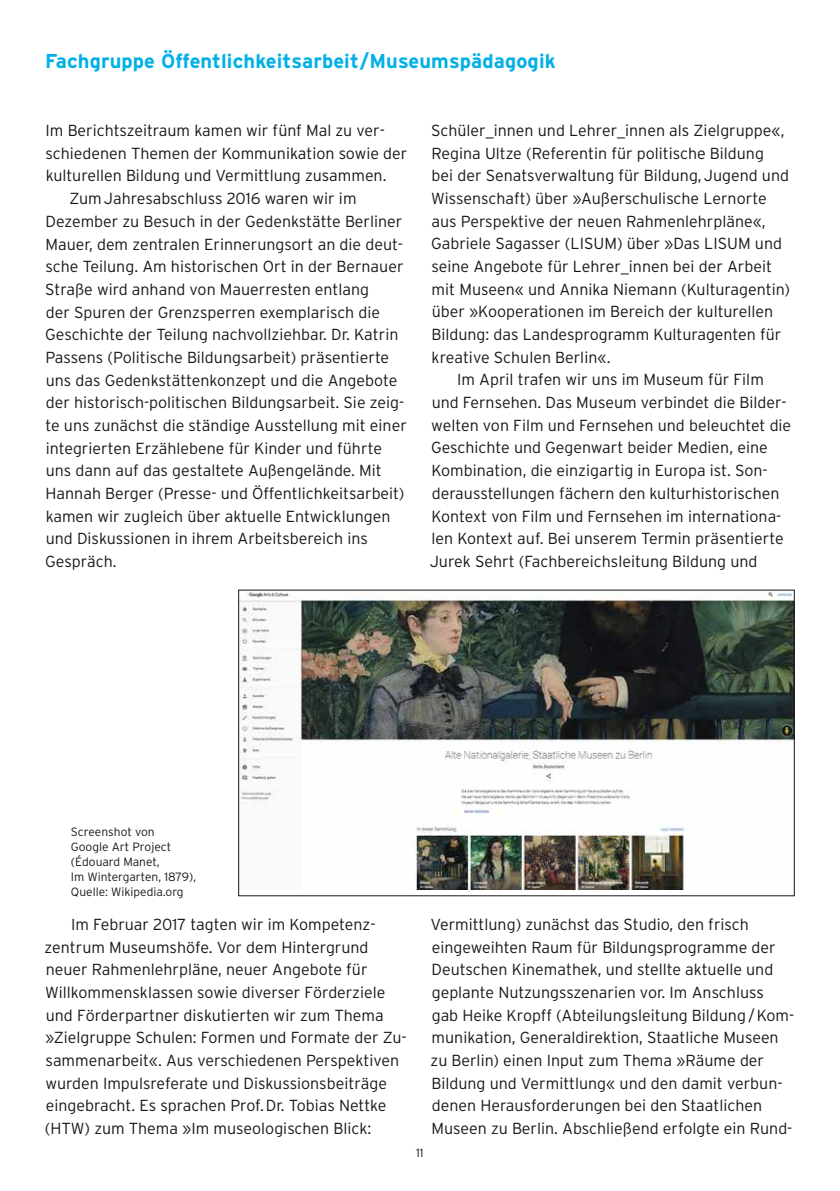
<style>
.page{position:relative;width:840px;height:1191px;background:#fff}
.page>*{position:absolute;margin:0;border:0;box-sizing:border-box;transform-origin:0 0}
.t1{font:700 20px "Interstate";letter-spacing:.005em;color:#00b0e6}
.t2{font:300 16px/22.6px "Interstate";color:#1a171c}
.t3{font:300 12px/15.2px "Interstate";color:#1a171c}
</style>
<div class="page">
<img style="left:240px;top:592px;width:552px;height:297px">
<div style="left:238px;top:590px;width:556px;height:306px;border:1px solid #1a171b"></div>
<p class="t1" style="left:45px;top:50px;width:511px">Fachgruppe Öffentlichkeitsarbeit/Museumspädagogik</p>
<p class="t2" style="left:46px;top:119px;width:341px">Im Berichtszeitraum kamen wir fünf Mal zu ver-</p>
<p class="t2" style="left:46px;top:142px;width:363px">schiedenen Themen der Kommunikation sowie der</p>
<p class="t2" style="left:46px;top:164px;width:342px">kulturellen Bildung und Vermittlung zusammen.</p>
<p class="t2" style="left:69px;top:187px;width:288px">ZumJahresabschluss 2016 waren wir im</p>
<p class="t2" style="left:45px;top:210px;width:358px">Dezember zu Besuch in der Gedenkstätte Berliner</p>
<p class="t2" style="left:45px;top:232px;width:358px">Mauer, dem zentralen Erinnerungsort an die deut-</p>
<p class="t2" style="left:46px;top:255px;width:359px">sche Teilung. Am historischen Ort in der Bernauer</p>
<p class="t2" style="left:45px;top:278px;width:325px">Straße wird anhand von Mauerresten entlang</p>
<p class="t2" style="left:46px;top:300px;width:335px">der Spuren der Grenzsperren exemplarisch die</p>
<p class="t2" style="left:45px;top:323px;width:354px">Geschichte der Teilung nachvollziehbar. Dr. Katrin</p>
<p class="t2" style="left:46px;top:346px;width:345px">Passens (Politische Bildungsarbeit) präsentierte</p>
<p class="t2" style="left:46px;top:368px;width:353px">uns das Gedenkstättenkonzept und die Angebote</p>
<p class="t2" style="left:46px;top:391px;width:360px">der historisch-politischen Bildungsarbeit. Sie zeig-</p>
<p class="t2" style="left:45px;top:414px;width:363px">te uns zunächst die ständige Ausstellung mit einer</p>
<p class="t2" style="left:46px;top:436px;width:337px">integrierten Erzählebene für Kinder und führte</p>
<p class="t2" style="left:46px;top:459px;width:337px">uns dann auf das gestaltete Außengelände. Mit</p>
<p class="t2" style="left:46px;top:482px;width:360px">Hannah Berger (Presse- und Öffentlichkeitsarbeit)</p>
<p class="t2" style="left:46px;top:504px;width:346px">kamen wir zugleich über aktuelle Entwicklungen</p>
<p class="t2" style="left:46px;top:527px;width:323px">und Diskussionen in ihrem Arbeitsbereich ins</p>
<p class="t2" style="left:45px;top:550px;width:73px">Gespräch.</p>
<p class="t2" style="left:431px;top:119px;width:354px">Schüler_innen und Lehrer_innen als Zielgruppe«,</p>
<p class="t2" style="left:431px;top:142px;width:334px">Regina Ultze (Referentin für politische Bildung</p>
<p class="t2" style="left:431px;top:164px;width:359px">bei der Senatsverwaltung für Bildung,Jugend und</p>
<p class="t2" style="left:431px;top:187px;width:337px">Wissenschaft) über »Außerschulische Lernorte</p>
<p class="t2" style="left:431px;top:210px;width:336px">aus Perspektive der neuen Rahmenlehrpläne«,</p>
<p class="t2" style="left:431px;top:232px;width:352px">Gabriele Sagasser (LISUM) über »Das LISUM und</p>
<p class="t2" style="left:431px;top:255px;width:342px">seine Angebote für Lehrer_innen bei der Arbeit</p>
<p class="t2" style="left:431px;top:278px;width:360px">mit Museen« und Annika Niemann (Kulturagentin)</p>
<p class="t2" style="left:431px;top:300px;width:343px">über »Kooperationen im Bereich der kulturellen</p>
<p class="t2" style="left:431px;top:323px;width:351px">Bildung: das Landesprogramm Kulturagenten für</p>
<p class="t2" style="left:431px;top:346px;width:180px">kreative Schulen Berlin«.</p>
<p class="t2" style="left:457px;top:368px;width:308px">Im April trafen wir uns im Museum für Film</p>
<p class="t2" style="left:431px;top:391px;width:356px">und Fernsehen. Das Museum verbindet die Bilder-</p>
<p class="t2" style="left:431px;top:414px;width:361px">welten von Film und Fernsehen und beleuchtet die</p>
<p class="t2" style="left:431px;top:436px;width:338px">Geschichte und Gegenwart beider Medien, eine</p>
<p class="t2" style="left:431px;top:459px;width:337px">Kombination, die einzigartig in Europa ist. Son-</p>
<p class="t2" style="left:431px;top:482px;width:349px">derausstellungen fächern den kulturhistorischen</p>
<p class="t2" style="left:431px;top:504px;width:351px">Kontext von Film und Fernsehen im internationa-</p>
<p class="t2" style="left:431px;top:527px;width:353px">len Kontext auf. Bei unserem Termin präsentierte</p>
<p class="t2" style="left:429px;top:550px;width:329px">Jurek Sehrt (Fachbereichsleitung Bildung und</p>
<p class="t3" style="left:71px;top:823px;width:127px">Screenshot von<br>Google Art Project (Édouard Manet,<br>Im Wintergarten, 1879),<br>Quelle: Wikipedia.org</p>
<p class="t2" style="left:45px;top:913px;width:363px;text-indent:26px">Im Februar 2017 tagten wir im Kompetenz&shy;zentrum Museumshöfe. Vor dem Hintergrund neuer Rahmenlehrpläne, neuer Angebote für Willkommensklassen sowie diverser Förderziele und Förderpartner diskutierten wir zum Thema »Zielgruppe Schulen: Formen und Formate der Zu&shy;sammenarbeit«. Aus verschiedenen Perspektiven wurden Impulsreferate und Diskussionsbeiträge eingebracht. Es sprachen Prof.Dr. Tobias Nettke (HTW) zum Thema »Im museologischen Blick:</p>
<p class="t3" style="left:416px;top:1145px;width:9px">11</p>
<p class="t2" style="left:430px;top:912px;width:365px">Vermittlung) zunächst das Studio, den frisch eingeweihten Raum für Bildungsprogramme der Deutschen Kinemathek, und stellte aktuelle und geplante Nutzungsszenarien vor. Im Anschluss<br>gab Heike Kropff (Abteilungsleitung Bildung/Kom&shy;munikation, Generaldirektion, Staatliche Museen zu Berlin) einen Input zum Thema »Räume der Bildung und Vermittlung« und den damit verbun&shy;denen Herausforderungen bei den Staatlichen Museen zu Berlin. Abschließend erfolgte ein Rund-</p>
</div>
